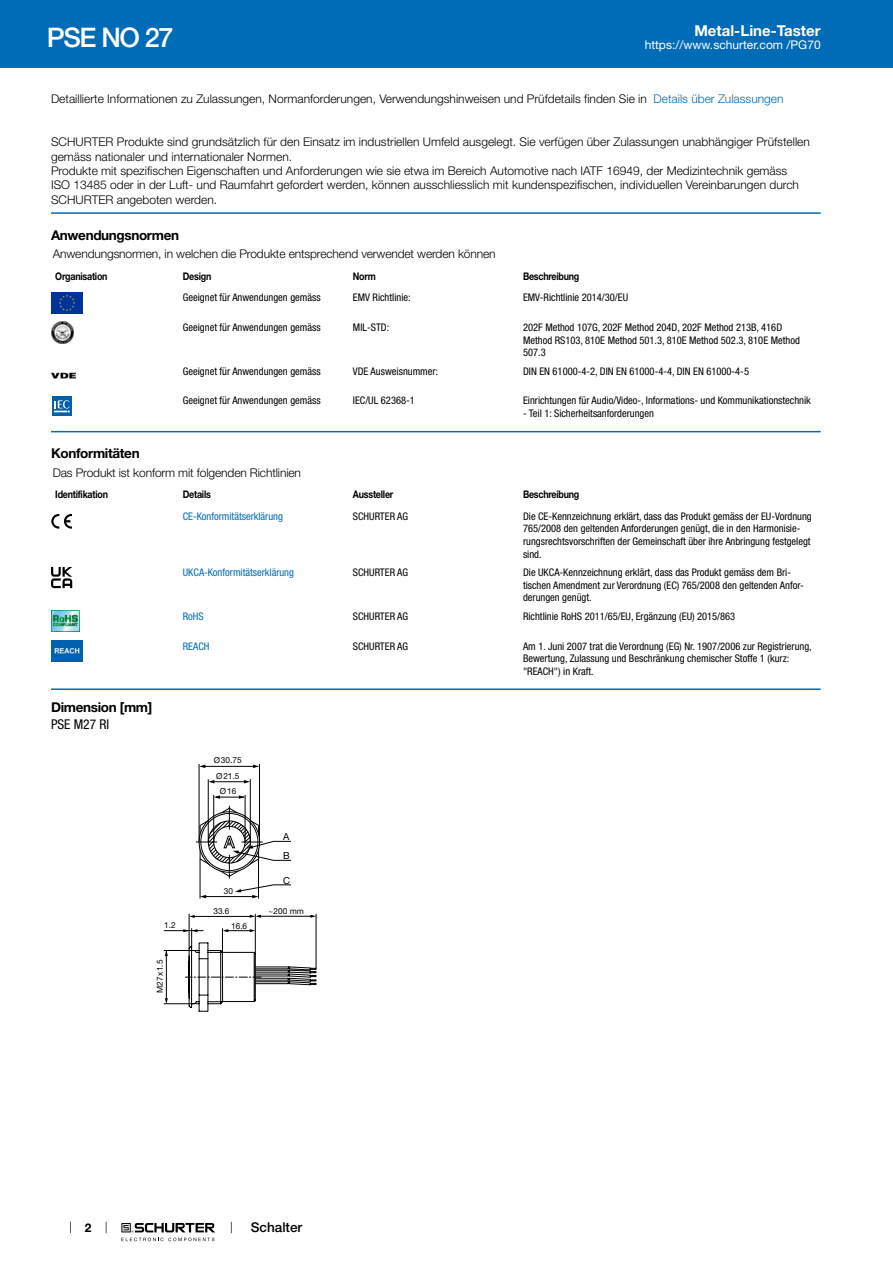
<style>
.page{position:relative;width:893px;height:1263px;background:#fff}
.page>*{position:absolute;margin:0;border:0;box-sizing:border-box;transform-origin:0 0}
.t1{font:500 27px "Helvetica Neue LT";letter-spacing:-.05em;color:#fff}
.t2{font:700 15px "Helvetica Neue LT";color:#fff}
.t3{font:700 13.5px "Helvetica Neue LT";letter-spacing:-.025em;color:#000}
.t4{font:500 13.5px "Helvetica Neue LT";color:#000}
.t5{font:condensed 13.5px "Helvetica Neue LT";color:#000}
.t6{font:300 12px/14.4px "Helvetica Neue LT";color:#000}
.t7{font:12px "Helvetica Neue LT";color:#fff}
.t8{font:700 12px "Helvetica Neue LT";color:#000}
.t9{font:condensed 10.5px/12.6px "Helvetica Neue LT";color:#000}
.t10{font:700 10.5px "Helvetica Neue LT";letter-spacing:-.025em;color:#000;scale:.85 1}
.t11{font:condensed 10.5px "Helvetica Neue LT";color:#006bb6}
.t12{font:9.6px/19.2px "Helvetica Neue LT";color:#000}
.t13{font:8.25px "Helvetica Neue LT";color:#000}
.s1{color:#006bb6}
</style>
<div class="page">
<svg style="left:70px;top:1221px;width:1px;height:12px"></svg>
<svg style="left:121px;top:1223px;width:94px;height:18px"></svg>
<div style="left:0;top:0;width:893px;height:68px;background:#006bb6"></div>
<hr style="left:51px;top:212px;width:770px;height:2px;background:#006bb6">
<img style="left:51px;top:292px;width:32px;height:21px">
<img style="left:51px;top:322px;width:23px;height:21px">
<img style="left:51px;top:372px;width:25px;height:7px">
<svg style="left:71px;top:396px;width:1px;height:20px"></svg>
<div style="left:52px;top:396px;width:19px;height:20px;background:#0060a9"></div>
<svg style="left:54px;top:400px;width:16px;height:13px"></svg>
<hr style="left:51px;top:431px;width:770px;height:1px;background:#006bb6">
<svg style="left:51px;top:514px;width:21px;height:15px"></svg>
<svg style="left:51px;top:567px;width:21px;height:21px"></svg>
<img style="left:51px;top:611px;width:29px;height:21px">
<img style="left:51px;top:640px;width:32px;height:22px">
<hr style="left:51px;top:688px;width:770px;height:2px;background:#006bb6">
<hr style="left:316px;top:914px;width:1px;height:54px;background:#000">
<hr style="left:189px;top:914px;width:1px;height:35px;background:#000">
<hr style="left:255px;top:914px;width:1px;height:40px;background:#000">
<svg style="left:214px;top:795px;width:31px;height:4px"></svg>
<hr style="left:215px;top:781px;width:31px;height:1px;background:#000">
<svg style="left:209px;top:780px;width:5px;height:3px"></svg>
<svg style="left:244px;top:780px;width:6px;height:3px"></svg>
<hr style="left:203px;top:766px;width:52px;height:1px;background:#000">
<svg style="left:200px;top:765px;width:5px;height:3px"></svg>
<svg style="left:253px;top:765px;width:6px;height:3px"></svg>
<hr style="left:200px;top:859px;width:1px;height:39px;background:#000">
<hr style="left:258px;top:859px;width:1px;height:39px;background:#000">
<hr style="left:199px;top:764px;width:1px;height:78px;background:#000">
<hr style="left:259px;top:764px;width:1px;height:78px;background:#000">
<hr style="left:208px;top:779px;width:1px;height:63px;background:#000">
<hr style="left:250px;top:779px;width:1px;height:63px;background:#000">
<hr style="left:213px;top:795px;width:1px;height:47px;background:#000">
<hr style="left:245px;top:795px;width:1px;height:47px;background:#000">
<hr style="left:203px;top:896px;width:52px;height:1px;background:#000">
<svg style="left:200px;top:895px;width:6px;height:3px"></svg>
<svg style="left:235px;top:884px;width:56px;height:14px"></svg>
<svg style="left:196px;top:806px;width:95px;height:72px"></svg>
<hr style="left:192px;top:916px;width:59px;height:1px;background:#000">
<svg style="left:189px;top:915px;width:6px;height:3px"></svg>
<hr style="left:258px;top:916px;width:55px;height:1px;background:#000">
<svg style="left:310px;top:915px;width:6px;height:3px"></svg>
<svg style="left:250px;top:915px;width:11px;height:3px"></svg>
<svg style="left:164px;top:929px;width:152px;height:82px"></svg>
<h1 class="t1" style="left:47px;top:21px;width:128px">PSE NO 27</h1>
<h2 class="t2" style="left:694px;top:21px;width:128px">Metal-Line-Taster</h2>
<p class="t7" style="left:645px;top:38px;width:178px">https://www.schurter.com /PG70</p>
<p class="t6" style="left:51px;top:91px;width:734px">Detaillierte Informationen zu Zulassungen, Normanforderungen, Verwendungshinweisen und Prüfdetails finden Sie in <span class="s1">Details über Zulassungen</span></p>
<p class="t6" style="left:51px;top:134px;width:760px">SCHURTER Produkte sind grundsätzlich für den Einsatz im industriellen Umfeld ausgelegt. Sie verfügen über Zulassungen unabhängiger Prüfstellen gemäss nationaler und internationaler Normen.<br>Produkte mit spezifischen Eigenschaften und Anforderungen wie sie etwa im Bereich Automotive nach IATF 16949, der Medizintechnik gemäss<br>ISO 13485 oder in der Luft- und Raumfahrt gefordert werden, können ausschliesslich mit kundenspezifischen, individuellen Vereinbarungen durch SCHURTER angeboten werden.</p>
<p class="t3" style="left:51px;top:227px;width:130px">Anwendungsnormen</p>
<p class="t6" style="left:53px;top:246px;width:444px">Anwendungsnormen, in welchen die Produkte entsprechend verwendet werden können</p>
<p class="t10" style="left:55px;top:270px;width:63px">Organisation</p>
<p class="t10" style="left:183px;top:270px;width:35px">Design</p>
<p class="t10" style="left:353px;top:270px;width:29px">Norm</p>
<p class="t10" style="left:523px;top:270px;width:68px">Beschreibung</p>
<p class="t9" style="left:183px;top:291px;width:139px">Geeignet für Anwendungen gemäss</p>
<p class="t9" style="left:353px;top:291px;width:59px">EMV Richtlinie:</p>
<p class="t9" style="left:523px;top:291px;width:107px">EMV-Richtlinie 2014/30/EU</p>
<p class="t9" style="left:183px;top:321px;width:139px">Geeignet für Anwendungen gemäss</p>
<p class="t9" style="left:353px;top:321px;width:38px">MIL-STD:</p>
<p class="t9" style="left:523px;top:321px;width:278px">202F Method 107G, 202F Method 204D, 202F Method 213B, 416D<br>Method RS103, 810E Method 501.3, 810E Method 502.3, 810E Method<br>507.3</p>
<p class="t9" style="left:183px;top:365px;width:139px">Geeignet für Anwendungen gemäss</p>
<p class="t9" style="left:353px;top:365px;width:87px">VDE Ausweisnummer:</p>
<p class="t9" style="left:523px;top:365px;width:227px">DIN EN 61000-4-2, DIN EN 61000-4-4, DIN EN 61000-4-5</p>
<p class="t9" style="left:183px;top:394px;width:139px">Geeignet für Anwendungen gemäss</p>
<p class="t9" style="left:353px;top:394px;width:63px">IEC/UL 62368-1</p>
<p class="t9" style="left:523px;top:394px;width:289px">Einrichtungen für Audio/Video-, Informations- und Kommunikationstechnik</p>
<p class="t9" style="left:523px;top:407px;width:132px">- Teil 1: Sicherheitsanforderungen</p>
<p class="t3" style="left:51px;top:445px;width:90px">Konformitäten</p>
<p class="t6" style="left:53px;top:465px;width:250px">Das Produkt ist konform mit folgenden Richtlinien</p>
<p class="t10" style="left:55px;top:488px;width:64px">Identifikation</p>
<p class="t10" style="left:183px;top:488px;width:35px">Details</p>
<p class="t10" style="left:353px;top:488px;width:49px">Aussteller</p>
<p class="t10" style="left:523px;top:488px;width:68px">Beschreibung</p>
<p class="t11" style="left:183px;top:510px;width:102px">CE-Konformitätserklärung</p>
<p class="t9" style="left:353px;top:510px;width:57px">SCHURTER AG</p>
<p class="t9" style="left:523px;top:510px;width:290px">Die CE-Kennzeichnung erklärt, dass das Produkt gemäss der EU-Vordnung 765/2008 den geltenden Anforderungen genügt, die in den Harmonisie&shy;rungsrechtsvorschriften der Gemeinschaft über ihre Anbringung festgelegt sind.</p>
<p class="t11" style="left:183px;top:566px;width:113px">UKCA-Konformitätserklärung</p>
<p class="t9" style="left:353px;top:566px;width:57px">SCHURTER AG</p>
<p class="t9" style="left:523px;top:566px;width:282px">Die UKCA-Kennzeichnung erklärt, dass das Produkt gemäss dem Bri&shy;tischen Amendment zur Verordnung (EC) 765/2008 den geltenden Anfor&shy;derungen genügt.</p>
<p class="t11" style="left:183px;top:610px;width:22px">RoHS</p>
<p class="t9" style="left:353px;top:610px;width:57px">SCHURTER AG</p>
<p class="t9" style="left:523px;top:610px;width:214px">Richtlinie RoHS 2011/65/EU, Ergänzung (EU) 2015/863</p>
<p class="t11" style="left:183px;top:640px;width:28px">REACH</p>
<p class="t9" style="left:353px;top:639px;width:57px">SCHURTER AG</p>
<p class="t9" style="left:523px;top:639px;width:290px">Am 1. Juni 2007 trat die Verordnung (EG) Nr. 1907/2006 zur Registrierung,<br>Bewertung, Zulassung und Beschränkung chemischer Stoffe 1 (kurz: "REACH") in Kraft.</p>
<p class="t3" style="left:51px;top:699px;width:103px">Dimension [mm]</p>
<p class="t5" style="left:51px;top:716px;width:60px">PSE M27 RI</p>
<p class="t13" style="left:214px;top:755px;width:29px">Ø30.75</p>
<p class="t13" style="left:216px;top:771px;width:25px">Ø21.5</p>
<p class="t13" style="left:220px;top:786px;width:18px">Ø16</p>
<p class="t13" style="left:224px;top:886px;width:11px">30</p>
<p class="t12" style="left:283px;top:827px;width:8px">A<br>B</p>
<p class="t12" style="left:283px;top:870px;width:8px">C</p>
<p class="t13" style="left:164px;top:920px;width:13px">1.2</p>
<p class="t13" style="left:155px;top:993px;width:35px;rotate:-90deg">M27x1.5</p>
<p class="t13" style="left:213px;top:906px;width:18px">33.6</p>
<p class="t13" style="left:269px;top:906px;width:37px">~200 mm</p>
<p class="t13" style="left:231px;top:921px;width:18px">16.6</p>
<p class="t8" style="left:85px;top:1220px;width:8px">2</p>
<p class="t4" style="left:251px;top:1219px;width:53px">Schalter</p>
</div>
